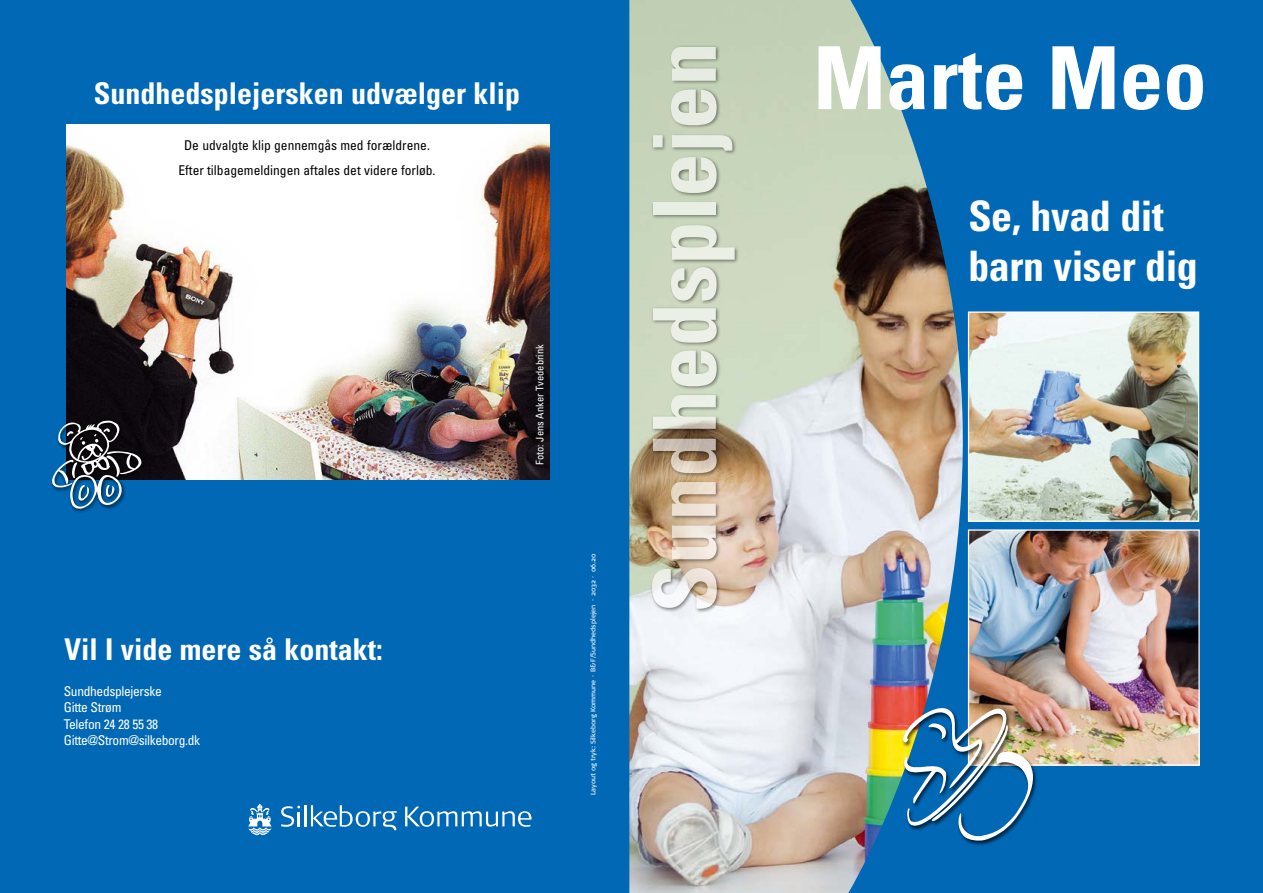
<style>
.page{position:relative;width:1263px;height:893px;background:#fff}
.page>*{position:absolute;margin:0;border:0;box-sizing:border-box;transform-origin:0 0}
.brød{font:90px "Wiesbaden Swing LT Std Ding";color:#fff}
.Normal{font:700 condensed 87px "Univers LT Std";color:#fff}
.Normal-2{font:700 condensed 42px/50.6px "Univers LT Std";letter-spacing:-.01em;color:#fff}
.rubrik{font:700 condensed 30px "Univers LT Std";color:#fff}
.brød-2{font:condensed 13.5px "Univers LT Std";color:#000}
.brød-3{font:condensed 13.5px "Univers LT Std";letter-spacing:-.025em;color:#fff}
.brød-4{font:condensed 10.5px "Univers LT Std";color:#fff}
.t1{font:6.75px "Signa Normal";color:#fff}
</style>
<div class="page">
<div style="left:629px;top:0;width:634px;height:893px;background:#0068b5"></div>
<img style="left:629px;top:0;width:334px;height:893px">
<img style="left:970px;top:313px;width:227px;height:207px">
<div style="left:968px;top:311px;width:231px;height:211px;border:1px solid #fff"></div>
<img style="left:970px;top:531px;width:228px;height:233px">
<div style="left:968px;top:529px;width:232px;height:237px;border:1px solid #fff"></div>
<div style="left:650px;top:45px;width:89px;height:569px;background:#000;opacity:.75"></div>
<div style="left:0;top:0;width:628px;height:893px;background:#0068b5"></div>
<img style="left:67px;top:124px;width:483px;height:356px">
<div style="left:51px;top:419px;width:95px;height:94px;background:#000;opacity:.75"></div>
<svg style="left:248px;top:804px;width:24px;height:31px"></svg>
<hr style="left:304px;top:805px;width:3px;height:21px;background:#fff">
<svg style="left:311px;top:805px;width:86px;height:25px"></svg>
<svg style="left:405px;top:807px;width:127px;height:20px"></svg>
<svg style="left:281px;top:806px;width:19px;height:21px"></svg>
<img style="left:862px;top:671px;width:213px;height:212px">
<p class="rubrik" style="left:94px;top:75px;width:428px">Sundhedsplejersken udvælger klip</p>
<p class="brød-2" style="left:184px;top:137px;width:247px">De udvalgte klip gennemgås med forældrene.</p>
<p class="brød-2" style="left:178px;top:162px;width:259px">Efter tilbagemeldingen aftales det videre forløb.</p>
<p class="brød" style="left:52px;top:423px;width:91px">•</p>
<p class="rubrik" style="left:65px;top:631px;width:320px">Vil I vide mere så kontakt:</p>
<p class="brød-3" style="left:64px;top:683px;width:100px">Sundhedsplejerske</p>
<p class="brød-3" style="left:64px;top:699px;width:59px">Gitte Strøm</p>
<p class="brød-3" style="left:64px;top:715px;width:96px">Telefon 24 28 55 38</p>
<p class="brød-3" style="left:64px;top:731px;width:138px">Gitte@Strom@silkeborg.dk</p>
<p class="brød-4" style="left:533px;top:465px;width:122px;rotate:-90deg">Foto: Jens Anker Tvedebrink</p>
<p class="t1" style="left:589px;top:795px;width:243px;rotate:-90deg">Layout og tryk: Silkeborg Kommune · B&amp;F/Sundhedsplejen · 2032 · 06.20</p>
<h2 class="Normal" style="left:631px;top:612px;width:572px;rotate:-90deg">Sundhedsplejen</h2>
<p class="Normal" style="left:813px;top:25px;width:395px">Marte Meo</p>
<p class="Normal-2" style="left:968px;top:190px;width:231px">Se, hvad dit barn viser dig</p>
</div>
